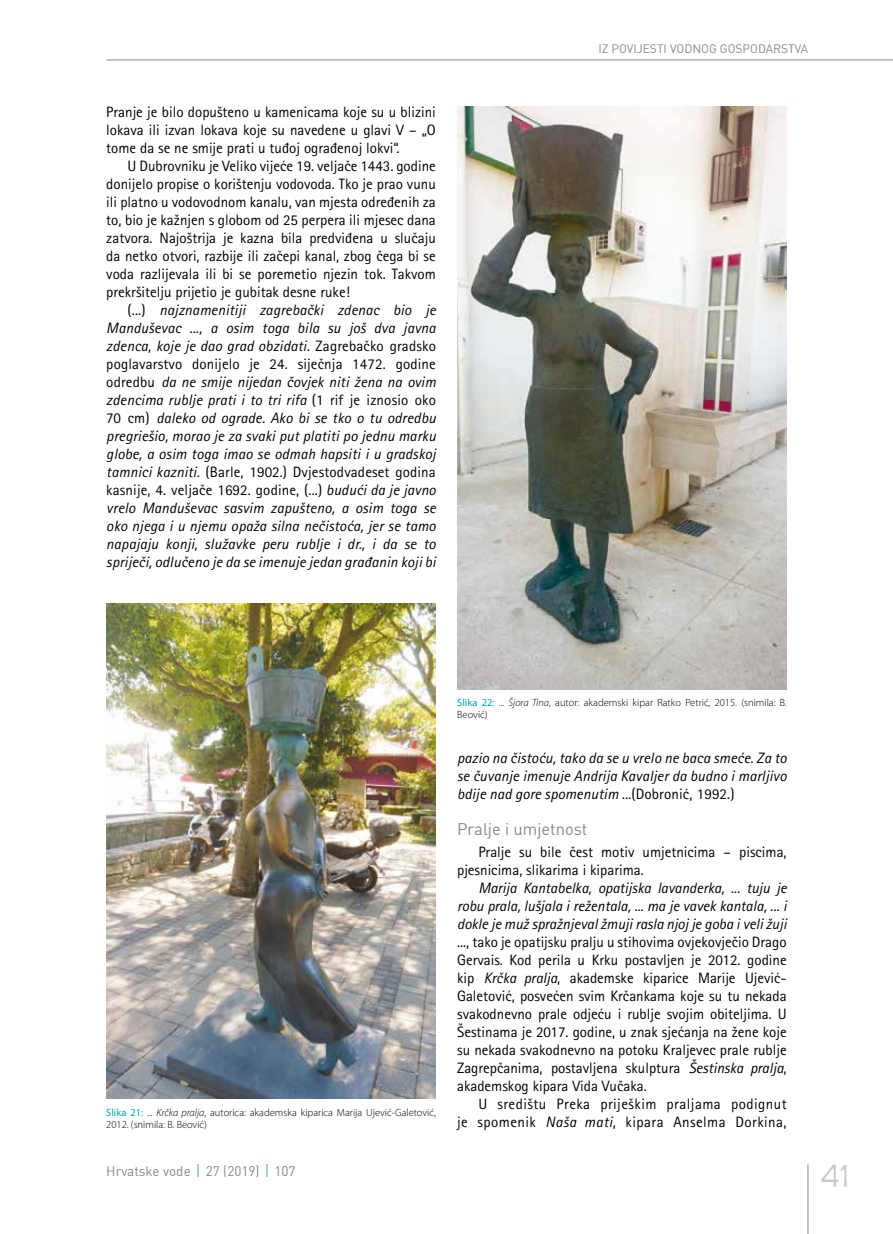
<style>
.page{position:relative;width:893px;height:1234px;background:#fff}
.page>*{position:absolute;margin:0;border:0;box-sizing:border-box;transform-origin:0 0}
.t1{font:300 36px "Teen";color:#c6c7c8}
.t2{font:16.5px "DIN";color:#87888a}
.t3{font:15px/18px "Rotis Sans Serifklemy";color:#000;text-align:justify}
.t4{font:italic 15px/18px "Rotis Sans Serifklemy";letter-spacing:.01em;color:#000;text-align:justify}
.t5{font:15px/18px "Rotis Sans Serifklemy";letter-spacing:.03em;color:#000;text-align:right}
.t6{font:13.5px "DIN";color:#87888a}
.t7{font:12px "DIN";color:#87888a}
.t8{font:300 10.5px/12px "Myriad Pro";color:#000}
.s1{font-style:normal}
.s2{font-weight:400;color:#00a5b7}
.s3{font-style:italic}
</style>
<div class="page">
<hr style="left:808px;top:1164px;width:1px;height:69px;background:#87888a">
<hr style="left:106px;top:60px;width:787px;height:1px;background:#87888a">
<svg style="left:198px;top:1164px;width:1px;height:12px"></svg>
<svg style="left:266px;top:1164px;width:2px;height:12px"></svg>
<img style="left:106px;top:603px;width:330px;height:494px">
<img style="left:457px;top:106px;width:330px;height:583px">
<p class="t3" style="left:106px;top:102px;width:331px">Pranje je bilo dopušteno u kamenicama koje su u blizini lokava ili izvan lokava koje su navedene u glavi V – „O tome da se ne smije prati u tuđoj ograđenoj lokvi“.</p>
<p class="t3" style="left:106px;top:156px;width:331px;text-indent:21px">U Dubrovniku je Veliko vijeće 19. veljače 1443. godine donijelo propise o korištenju vodovoda. Tko je prao vunu ili platno u vodovodnom kanalu, van mjesta određenih za to, bio je kažnjen s globom od 25 perpera ili mjesec dana zatvora. Najoštrija je kazna bila predviđena u slučaju da netko otvori, razbije ili začepi kanal, zbog čega bi se voda razlijevala ili bi se poremetio njezin tok. Takvom prekršitelju prijetio je gubitak desne ruke!</p>
<p class="t4" style="left:106px;top:301px;width:331px;text-indent:21px"><span class="s1">(...)</span> najznamenitiji zagrebački zdenac bio je Manduševac ..., a osim toga bila su još dva javna zdenca, koje je dao grad obzidati. <span class="s1">Zagrebačko gradsko poglavarstvo donijelo je 24. siječnja 1472. godine odredbu</span> da ne smije nijedan čovjek niti žena na ovim zdencima rublje prati i to tri rifa <span class="s1">(1 rif je iznosio oko 70 cm)</span> daleko od ograde. Ako bi se tko o tu odredbu pregriešio, morao je za svaki put platiti po jednu marku globe, a osim toga imao se odmah hapsiti i u gradskoj tamnici kazniti. <span class="s1">(Barle, 1902.) Dvjestodvadeset godina kasnije, 4. veljače 1692. godine, (...)</span> budući da je javno vrelo Manduševac sasvim zapušteno, a osim toga se oko njega i u njemu opaža silna nečistoća, jer se tamo napajaju konji, služavke peru rublje i dr., i da se to spriječi, odlučeno je da se imenuje jedan građanin koji bi</p>
<p class="t7" style="left:598px;top:41px;width:211px">IZ POVIJESTI VODNOG GOSPODARSTVA</p>
<p class="t8" style="left:106px;top:1105px;width:331px"><span class="s2">Slika 21:</span> ... <span class="s3">Krčka pralja</span>, autorica: akademska kiparica Marija Ujević-Galetović,<br>2012. (snimila: B. Beović)</p>
<p class="t6" style="left:106px;top:1161px;width:191px">Hrvatske vode 27 (2019) 107</p>
<p class="t8" style="left:457px;top:696px;width:331px"><span class="s2">Slika 22:</span> ... <span class="s3">Šjora Tina</span>, autor: akademski kipar Ratko Petrić, 2015. (snimila: B.<br>Beović)</p>
<p class="t4" style="left:457px;top:748px;width:331px">pazio na čistoću, tako da se u vrelo ne baca smeće. Za to se čuvanje imenuje Andrija Kavaljer da budno i marljivo bdije nad gore spomenutim ...<span class="s1">(Dobronić, 1992.)</span></p>
<p class="t2" style="left:457px;top:817px;width:132px">Pralje i umjetnost</p>
<p class="t3" style="left:457px;top:842px;width:331px;text-indent:21px">Pralje su bile čest motiv umjetnicima – piscima, pjesnicima, slikarima i kiparima.</p>
<p class="t4" style="left:457px;top:879px;width:331px;text-indent:21px">Marija Kantabelka, opatijska lavanderka, ... tuju je robu prala, lušjala i režentala, ... ma je vavek kantala, ... i dokle je muž spražnjeval žmuji rasla njoj je goba i veli žuji</p>
<p class="t3" style="left:457px;top:932px;width:331px">..., tako je opatijsku pralju u stihovima ovjekovječio Drago Gervais. Kod perila u Krku postavljen je 2012. godine kip <span class="s3">Krčka pralja</span>, akademske kiparice Marije Ujević-Galetović, posvećen svim Krčankama koje su tu nekada svakodnevno prale odjeću i rublje svojim obiteljima. U Šestinama je 2017. godine, u znak sjećanja na žene koje su nekada svakodnevno na potoku Kraljevec prale rublje Zagrepčanima, postavljena skulptura <span class="s3">Šestinska pralja</span>, akademskog kipara Vida Vučaka.</p>
<p class="t5" style="left:457px;top:1094px;width:331px">U središtu Preka priješkim praljama podignut<br>je spomenik <span class="s3">Naša mati</span>, kipara Anselma Dorkina,</p>
<h1 class="t1" style="left:821px;top:1156px;width:29px">41</h1>
</div>
